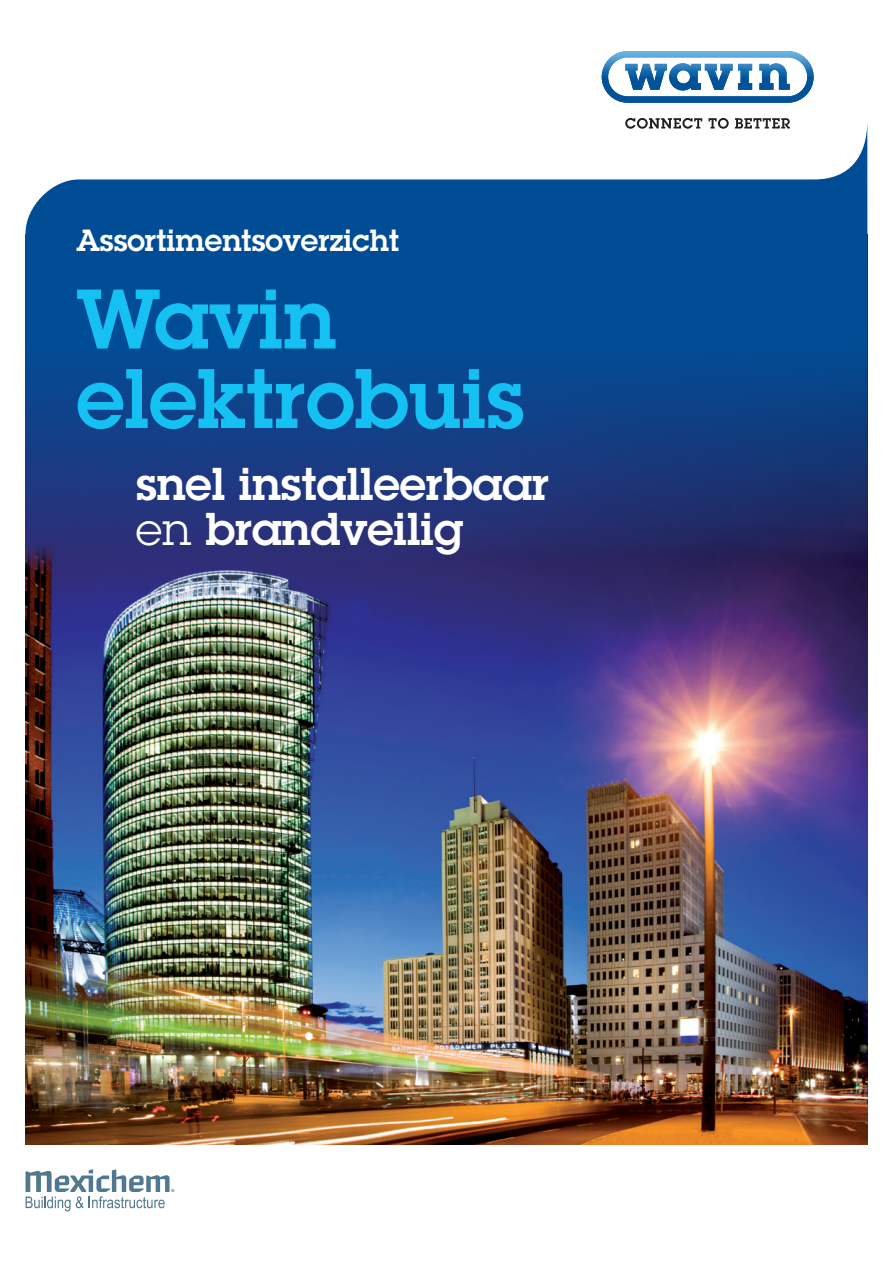
<style>
.page{position:relative;width:893px;height:1263px;background:#fff}
.page>*{position:absolute;margin:0;border:0;box-sizing:border-box;transform-origin:0 0}
.t1{font:600 82.5px "Lubalin Graph Std";color:#15c0f2}
.t2{font:600 45px "Lubalin Graph Std";color:#fff}
.t3{font:600 30px "Lubalin Graph Std";color:#fff}
.s1{font-weight:400}
</style>
<div class="page">
<img style="left:26px;top:566px;width:841px;height:578px">
<svg style="left:26px;top:1169px;width:148px;height:42px"></svg>
<svg style="left:26px;top:118px;width:841px;height:448px;background:#2d5b98"></svg>
<svg style="left:625px;top:118px;width:77px;height:11px"></svg>
<svg style="left:708px;top:118px;width:21px;height:11px"></svg>
<svg style="left:735px;top:118px;width:55px;height:10px"></svg>
<svg style="left:602px;top:51px;width:212px;height:52px"></svg>
<p class="t3" style="left:77px;top:221px;width:324px">Assortimentsoverzicht</p>
<p class="t1" style="left:77px;top:265px;width:261px">Wavin</p>
<p class="t1" style="left:77px;top:344px;width:449px">elektrobuis</p>
<p class="t2" style="left:136px;top:454px;width:415px">snel installeerbaar</p>
<p class="t2" style="left:136px;top:499px;width:329px"><span class="s1">en</span> brandveilig</p>
</div>
